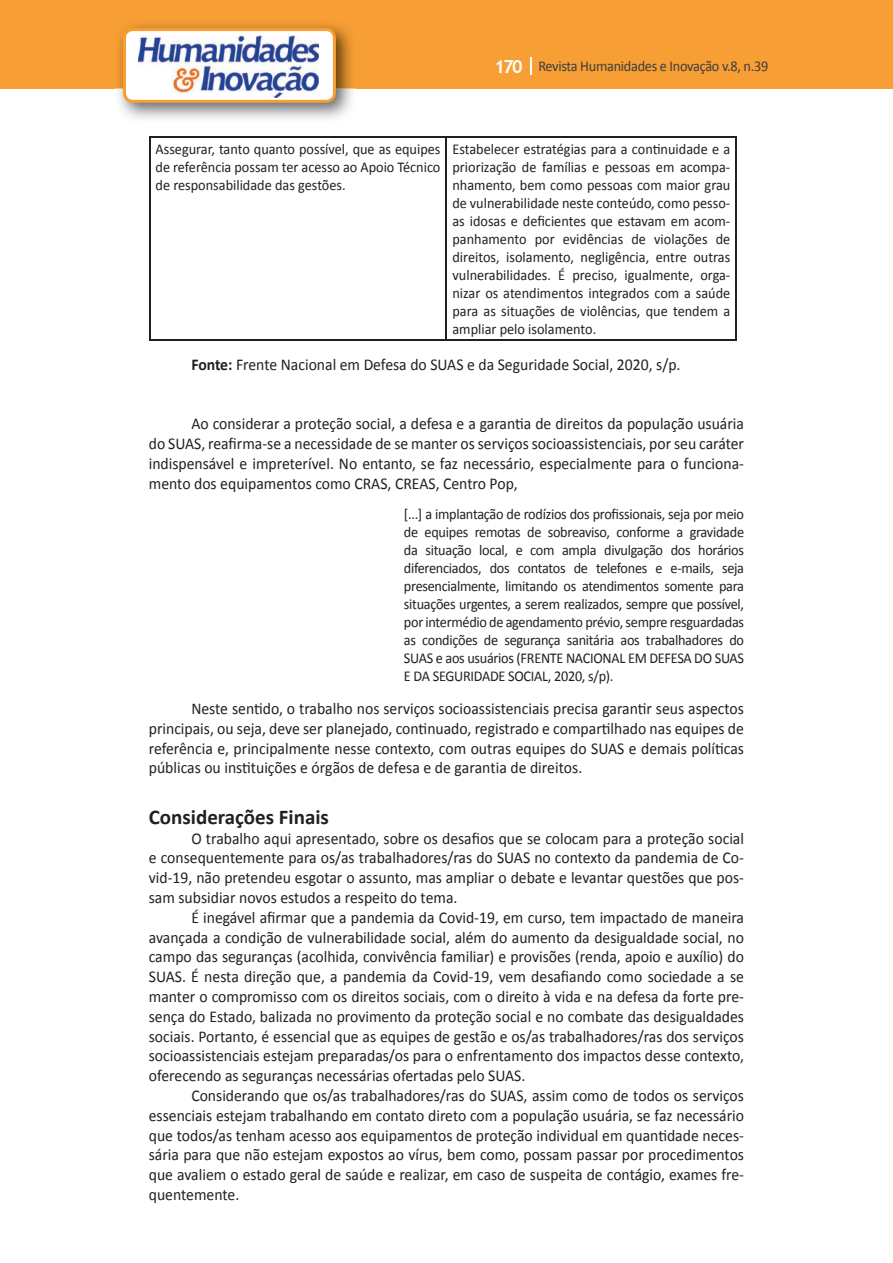
<style>
.page{position:relative;width:893px;height:1263px;background:#fff}
.page>*{position:absolute;margin:0;border:0;box-sizing:border-box;transform-origin:0 0}
.t1{font:700 21px "Calibri";color:#231f20}
.t2{font:16.5px/19.8px "Calibri";color:#231f20;text-align:justify;scale:.95 1}
.t3{font:15px/18px "Calibri";color:#231f20;text-align:justify;scale:.95 1}
.t4{font:15px "Calibri";letter-spacing:-.02em;color:#3e3e3f;scale:.95 1}
.s1{font-family:"Trebuchet MS";font-weight:700;font-size:18px;color:#fff}
.s2{font-weight:700}
</style>
<div class="page">
<div style="left:0;top:0;width:893px;height:88px;background:#f79e34"></div>
<svg style="left:530px;top:57px;width:2px;height:18px"></svg>
<img style="left:115px;top:24px;width:241px;height:95px">
<svg style="left:123px;top:28px;width:213px;height:75px"></svg>
<hr style="left:149px;top:136px;width:297px;height:2px;background:#231f20">
<hr style="left:149px;top:138px;width:1px;height:201px;background:#231f20">
<hr style="left:446px;top:136px;width:291px;height:2px;background:#231f20">
<hr style="left:446px;top:138px;width:1px;height:201px;background:#231f20">
<hr style="left:736px;top:138px;width:1px;height:201px;background:#231f20">
<hr style="left:149px;top:339px;width:297px;height:2px;background:#231f20">
<hr style="left:446px;top:339px;width:291px;height:2px;background:#231f20">
<p class="t4" style="left:495px;top:57px;width:290px"><span class="s1">170</span> Revista Humanidades e Inovação v.8, n.39</p>
<p class="t3" style="left:156px;top:140px;width:301px">Assegurar, tanto quanto possível, que as equipes de referência possam ter acesso ao Apoio Técnico de responsabilidade das gestões.</p>
<p class="t3" style="left:452px;top:140px;width:294px">Estabelecer estratégias para a continuidade e a priorização de famílias e pessoas em acompa&shy;nhamento, bem como pessoas com maior grau de vulnerabilidade neste conteúdo, como pesso&shy;as idosas e deficientes que estavam em acom&shy;panhamento por evidências de violações de direitos, isolamento, negligência, entre outras vulnerabilidades. É preciso, igualmente, orga&shy;nizar os atendimentos integrados com a saúde para as situações de violências, que tendem a ampliar pelo isolamento.</p>
<p class="t2" style="left:191px;top:354px;width:516px"><span class="s2">Fonte:</span> Frente Nacional em Defesa do SUAS e da Seguridade Social, 2020, s/p.</p>
<p class="t2" style="left:149px;top:414px;width:628px;text-indent:43px">Ao considerar a proteção social, a defesa e a garantia de direitos da população usuária do SUAS, reafirma-se a necessidade de se manter os serviços socioassistenciais, por seu caráter indispensável e impreterível. No entanto, se faz necessário, especialmente para o funciona&shy;mento dos equipamentos como CRAS, CREAS, Centro Pop,</p>
<p class="t3" style="left:404px;top:505px;width:360px">[...] a implantação de rodízios dos profissionais, seja por meio de equipes remotas de sobreaviso, conforme a gravidade da situação local, e com ampla divulgação dos horários diferenciados, dos contatos de telefones e e-mails, seja presencialmente, limitando os atendimentos somente para situações urgentes, a serem realizados, sempre que possível, por intermédio de agendamento prévio, sempre resguardadas as condições de segurança sanitária aos trabalhadores do SUAS e aos usuários (FRENTE NACIONAL EM DEFESA DO SUAS E DA SEGURIDADE SOCIAL, 2020, s/p).</p>
<p class="t2" style="left:149px;top:699px;width:628px;text-indent:43px">Neste sentido, o trabalho nos serviços socioassistenciais precisa garantir seus aspectos principais, ou seja, deve ser planejado, continuado, registrado e compartilhado nas equipes de referência e, principalmente nesse contexto, com outras equipes do SUAS e demais políticas públicas ou instituições e órgãos de defesa e de garantia de direitos.</p>
<p class="t1" style="left:149px;top:803px;width:182px">Considerações Finais</p>
<p class="t2" style="left:149px;top:828px;width:628px;text-indent:43px">O trabalho aqui apresentado, sobre os desafios que se colocam para a proteção social e consequentemente para os/as trabalhadores/ras do SUAS no contexto da pandemia de Co&shy;vid-19, não pretendeu esgotar o assunto, mas ampliar o debate e levantar questões que pos&shy;sam subsidiar novos estudos a respeito do tema.</p>
<p class="t2" style="left:149px;top:907px;width:628px;text-indent:43px">É inegável afirmar que a pandemia da Covid-19, em curso, tem impactado de maneira avançada a condição de vulnerabilidade social, além do aumento da desigualdade social, no campo das seguranças (acolhida, convivência familiar) e provisões (renda, apoio e auxílio) do SUAS. É nesta direção que, a pandemia da Covid-19, vem desafiando como sociedade a se manter o compromisso com os direitos sociais, com o direito à vida e na defesa da forte pre&shy;sença do Estado, balizada no provimento da proteção social e no combate das desigualdades sociais. Portanto, é essencial que as equipes de gestão e os/as trabalhadores/ras dos serviços socioassistenciais estejam preparadas/os para o enfrentamento dos impactos desse contexto, oferecendo as seguranças necessárias ofertadas pelo SUAS.</p>
<p class="t2" style="left:149px;top:1086px;width:628px;text-indent:43px">Considerando que os/as trabalhadores/ras do SUAS, assim como de todos os serviços essenciais estejam trabalhando em contato direto com a população usuária, se faz necessário que todos/as tenham acesso aos equipamentos de proteção individual em quantidade neces&shy;sária para que não estejam expostos ao vírus, bem como, possam passar por procedimentos que avaliem o estado geral de saúde e realizar, em caso de suspeita de contágio, exames fre&shy;quentemente.</p>
</div>
